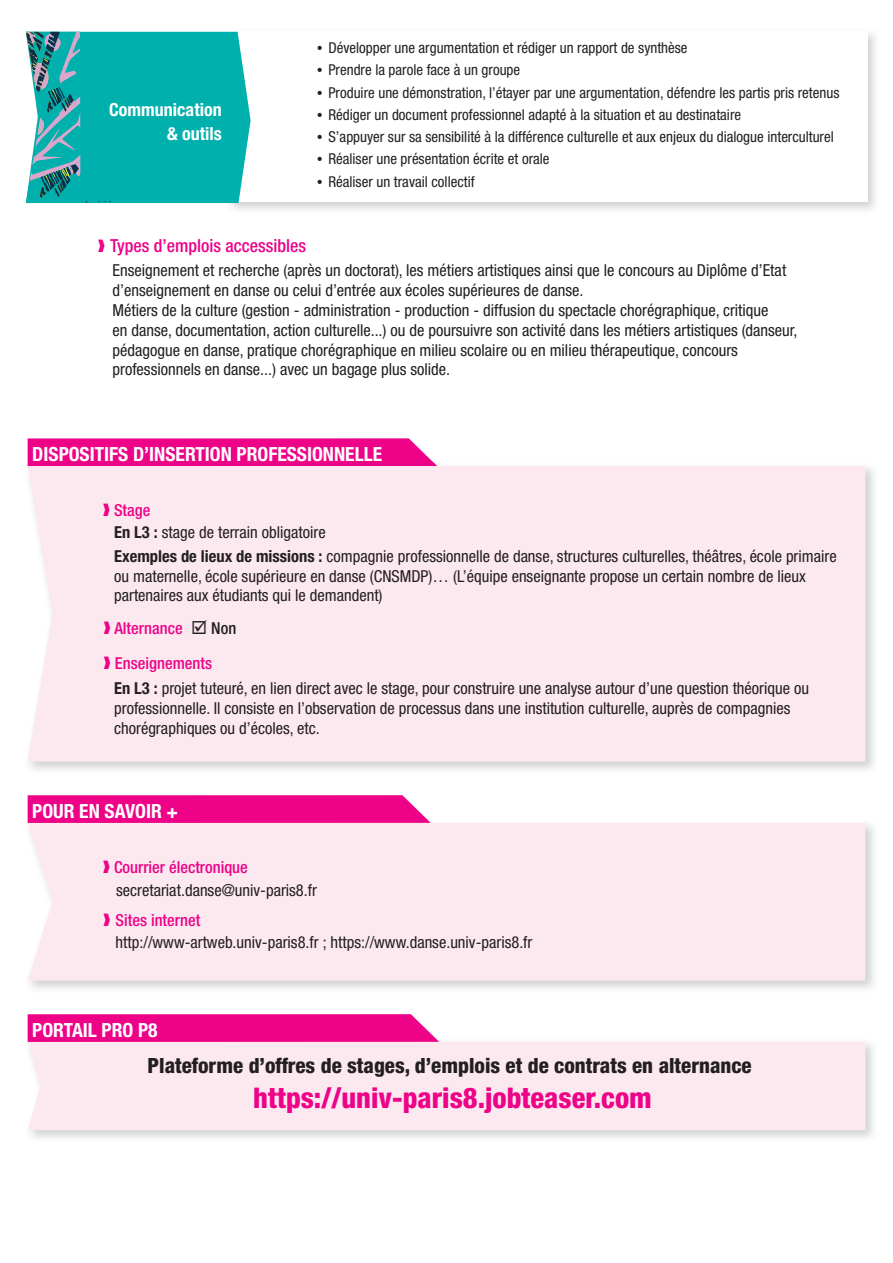
<style>
.page{position:relative;width:893px;height:1263px;background:#fff}
.page>*{position:absolute;margin:0;border:0;box-sizing:border-box;transform-origin:0 0}
.t1{font:800 condensed 28.5px "Helvetica Neue";color:#ed0288}
.t2{font:800 condensed 21px "Helvetica Neue";color:#231f20}
.t3{font:700 condensed 19.5px "Helvetica Neue";color:#fff}
.t4{font:500 condensed 18px "Helvetica Neue";color:#ed0288}
.t5{font:700 condensed 18px/24px "Helvetica Neue";color:#fff;text-align:right}
.t6{font:condensed 16.5px/19.8px "Helvetica Neue";color:#231f20}
.t7{font:500 condensed 16.5px/34.3px "Helvetica Neue";color:#ed0288}
.t8{font:condensed 15px "Helvetica Neue";color:#231f20}
.s1{font-family:"Quay Sans";font-stretch:normal}
.s2{color:#ed0288}
.s3{font-weight:500;color:#ed0288}
.s4{font-weight:700}
.s5{color:#231f20}
</style>
<div class="page">
<div style="left:28px;top:823px;width:837px;height:158px;background:#fce9f0"></div>
<svg style="left:28px;top:795px;width:403px;height:28px;background:#ed0d8d"></svg>
<div style="left:28px;top:1042px;width:837px;height:88px;background:#fce9f0"></div>
<svg style="left:28px;top:1014px;width:411px;height:28px;background:#ed0d8d"></svg>
<svg style="left:26px;top:32px;width:225px;height:172px;background:#1ab1b0"></svg>
<svg style="left:28px;top:438px;width:405px;height:24px;background:#ed0d8d"></svg>
<hr style="left:28px;top:462px;width:409px;height:4px;background:#eb0287">
<div style="left:28px;top:466px;width:837px;height:296px;background:#fce9f0"></div>
<p class="t5" style="left:109px;top:97px;width:114px">Communication &amp; outils</p>
<p class="t8" style="left:315px;top:39px;width:374px"><span class="s1">•</span> Développer une argumentation et rédiger un rapport de synthèse</p>
<p class="t8" style="left:315px;top:61px;width:207px"><span class="s1">•</span> Prendre la parole face à un groupe</p>
<p class="t8" style="left:315px;top:84px;width:526px"><span class="s1">•</span> Produire une démonstration, l’étayer par une argumentation, défendre les partis pris retenus</p>
<p class="t8" style="left:315px;top:106px;width:428px"><span class="s1">•</span> Rédiger un document professionnel adapté à la situation et au destinataire</p>
<p class="t8" style="left:315px;top:128px;width:521px"><span class="s1">•</span> S’appuyer sur sa sensibilité à la différence culturelle et aux enjeux du dialogue interculturel</p>
<p class="t8" style="left:315px;top:150px;width:236px"><span class="s1">•</span> Réaliser une présentation écrite et orale</p>
<p class="t8" style="left:315px;top:173px;width:161px"><span class="s1">•</span> Réaliser un travail collectif</p>
<p class="t4" style="left:98px;top:235px;width:210px">❱ Types d’emplois accessibles</p>
<p class="t6" style="left:112px;top:260px;width:686px">Enseignement et recherche (après un doctorat), les métiers artistiques ainsi que le concours au Diplôme d’Etat d’enseignement en danse ou celui d’entrée aux écoles supérieures de danse.<br>Métiers de la culture (gestion - administration - production - diffusion du spectacle chorégraphique, critique<br>en danse, documentation, action culturelle...) ou de poursuivre son activité dans les métiers artistiques (danseur, pédagogue en danse, pratique chorégraphique en milieu scolaire ou en milieu thérapeutique, concours professionnels en danse...) avec un bagage plus solide.</p>
<p class="t3" style="left:32px;top:442px;width:351px">DISPOSITIFS D’INSERTION PROFESSIONNELLE</p>
<p class="t6" style="left:114px;top:499px;width:213px;line-height:21.9px;text-indent:-11px"><span class="s2">❱</span> <span class="s3">Stage<br></span><span class="s4">En L3 :</span> stage de terrain obligatoire</p>
<p class="t6" style="left:114px;top:546px;width:724px"><span class="s4">Exemples de lieux de missions :</span> compagnie professionnelle de danse, structures culturelles, théâtres, école primaire ou maternelle, école supérieure en danse (CNSMDP)… (L’équipe enseignante propose un certain nombre de lieux partenaires aux étudiants qui le demandent)</p>
<p class="t7" style="left:104px;top:611px;width:134px">❱ Alternance <span class="s5">☑ Non </span>❱ Enseignements</p>
<p class="t6" style="left:114px;top:678px;width:696px"><span class="s4">En L3 :</span> projet tuteuré, en lien direct avec le stage, pour construire une analyse autour d’une question théorique ou professionnelle. Il consiste en l’observation de processus dans une institution culturelle, auprès de compagnies chorégraphiques ou d’écoles, etc.</p>
<p class="t3" style="left:32px;top:799px;width:148px">POUR EN SAVOIR +</p>
<p class="t6" style="left:116px;top:855px;width:202px;line-height:23.7px;text-indent:-13px"><span class="s2">❱</span> <span class="s3">Courrier électronique </span>secretariat.danse@univ-paris8.fr</p>
<p class="t6" style="left:116px;top:909px;width:418px;line-height:21.9px;text-indent:-12px"><span class="s2">❱</span> <span class="s3">Sites internet<br></span>http://www-artweb.univ-paris8.fr ; https://www.danse.univ-paris8.fr</p>
<p class="t3" style="left:32px;top:1018px;width:127px">PORTAIL PRO P8</p>
<p class="t2" style="left:148px;top:1053px;width:606px">Plateforme d’offres de stages, d’emplois et de contrats en alternance</p>
<h1 class="t1" style="left:253px;top:1080px;width:400px">https://univ-paris8.jobteaser.com</h1>
</div>
